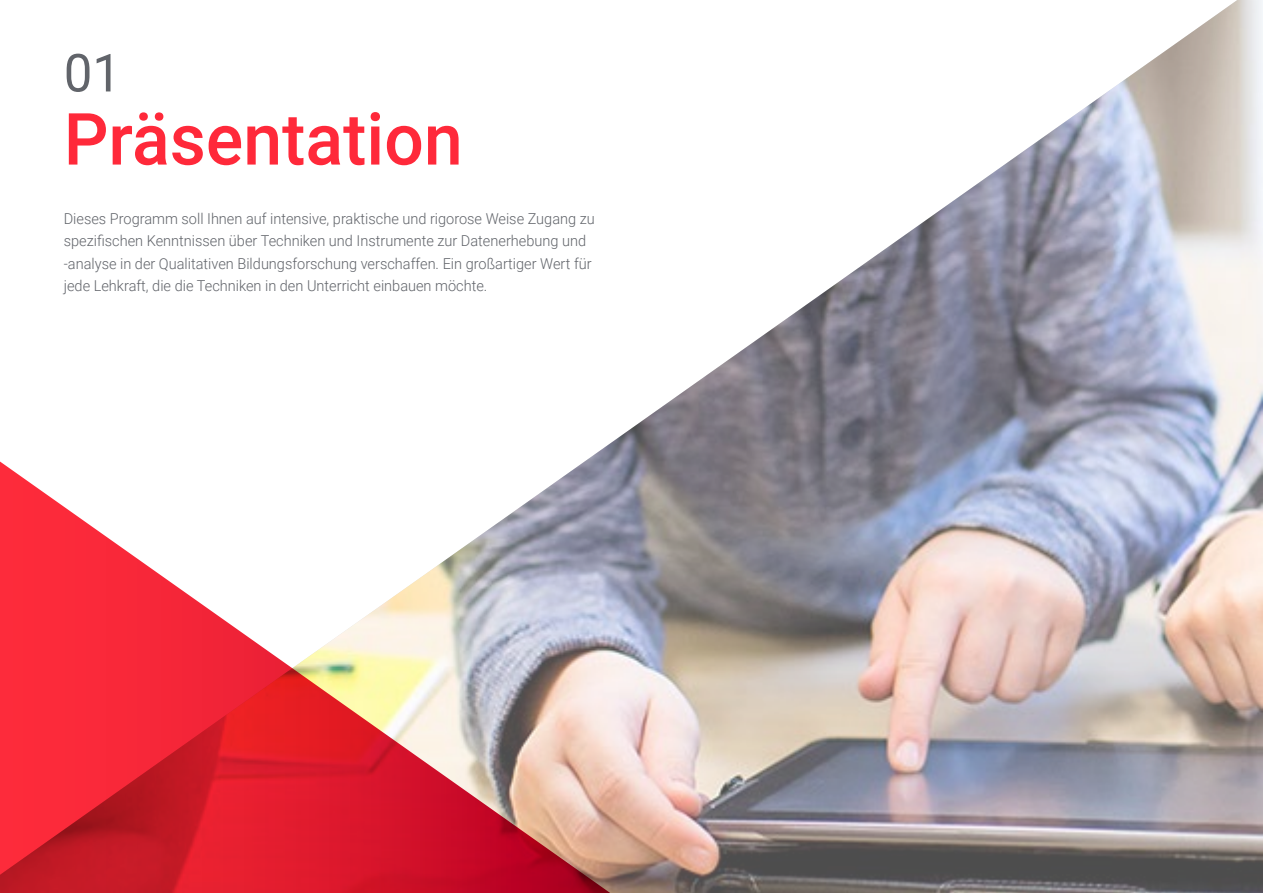
<style>
.page{position:relative;width:1263px;height:893px;background:#fff}
.page>*{position:absolute;margin:0;border:0;box-sizing:border-box;transform-origin:0 0}
.t1{font:500 72px "Roboto";color:#ff293a}
.t2{font:52.5px "Roboto";color:#61646a}
.t3{font:300 15px/22.5px "Roboto";color:#61646a}
</style>
<div class="page">
<img style="left:606px;top:0;width:657px;height:893px">
<svg style="left:0;top:446px;width:640px;height:447px"></svg>
<h2 class="t2" style="left:64px;top:36px;width:59px">01</h2>
<h1 class="t1" style="left:64px;top:89px;width:400px">Präsentation</h1>
<p class="t3" style="left:64px;top:207px;width:532px">Dieses Programm soll Ihnen auf intensive, praktische und rigorose Weise Zugang zu spezifischen Kenntnissen über Techniken und Instrumente zur Datenerhebung und -analyse in der Qualitativen Bildungsforschung verschaffen. Ein großartiger Wert für jede Lehkraft, die die Techniken in den Unterricht einbauen möchte.</p>
</div>
